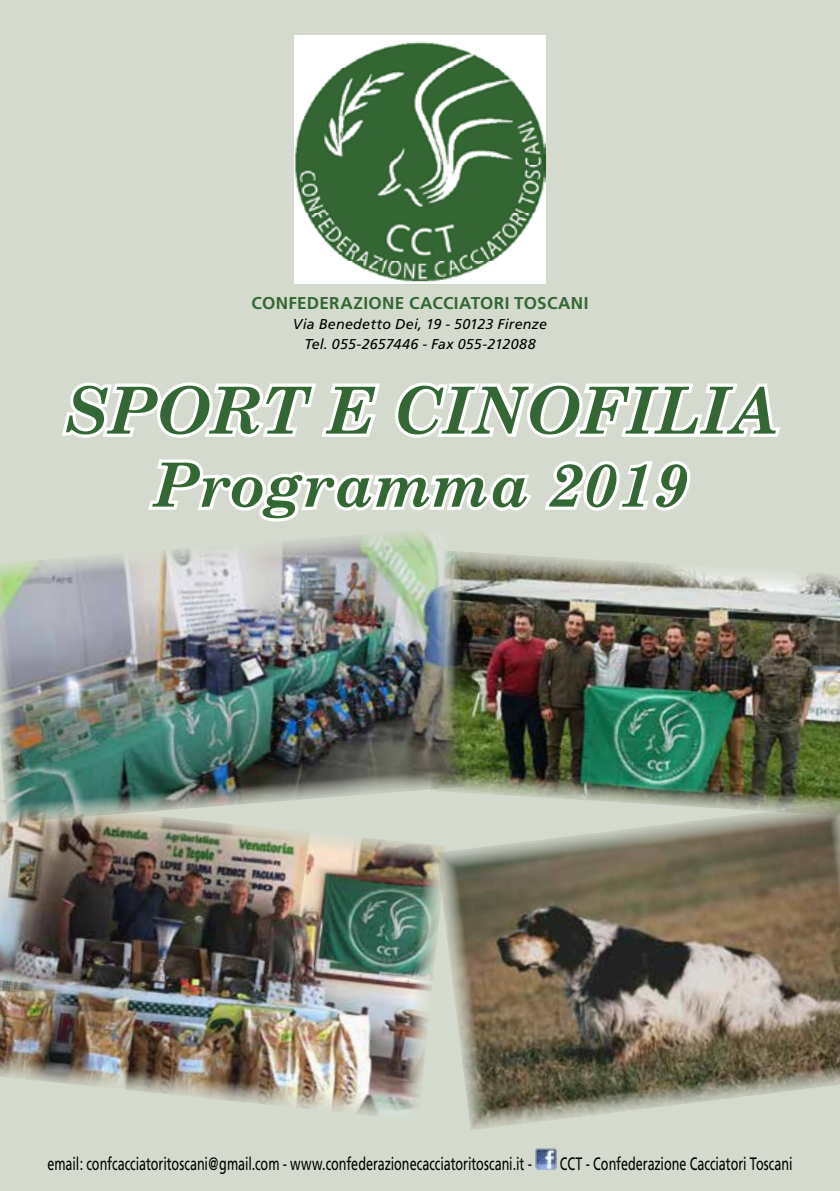
<style>
.page{position:relative;width:840px;height:1191px;background:#fff}
.page>*{position:absolute;margin:0;border:0;box-sizing:border-box;transform-origin:0 0}
.t1{font:italic 700 64.8px "Century Schoolbook";color:#336733}
.t2{font:italic 700 60.8px "Century Schoolbook";color:#336733}
.t3{font:18px "Frutiger";letter-spacing:-.005em;color:#000;scale:.7 1}
.t4{font:700 17.2px "Frutiger";letter-spacing:.015em;color:#336733}
.t5{font:italic 14.2px/20px "Frutiger";letter-spacing:.015em;color:#000;text-align:center}
</style>
<div class="page">
<div style="left:0;top:0;width:839px;height:1191px;background:#d5dace"></div>
<img style="left:0;top:836px;width:423px;height:280px">
<img style="left:784px;top:573px;width:55px;height:216px">
<svg style="left:423px;top:789px;width:416px;height:341px"></svg>
<img style="left:0;top:560px;width:58px;height:276px">
<img style="left:535px;top:1148px;width:21px;height:22px">
<img style="left:294px;top:36px;width:251px;height:248px">
<img style="left:58px;top:382px;width:726px;height:470px">
<p class="t4" style="left:251px;top:293px;width:338px">CONFEDERAZIONE CACCIATORI TOSCANI</p>
<p class="t5" style="left:293px;top:314px;width:255px">Via Benedetto Dei, 19 - 50123 Firenze<br>Tel. 055-2657446 - Fax 055-212088</p>
<h1 class="t1" style="left:63px;top:370px;width:714px">SPORT E CINOFILIA</h1>
<h2 class="t2" style="left:153px;top:446px;width:535px">Programma 2019</h2>
<p class="t3" style="left:47px;top:1153px;width:693px">email: confcacciatoritoscani@gmail.com - www.confederazionecacciatoritoscani.it -</p>
<p class="t3" style="left:559px;top:1153px;width:333px">CCT - Confederazione Cacciatori Toscani</p>
</div>
